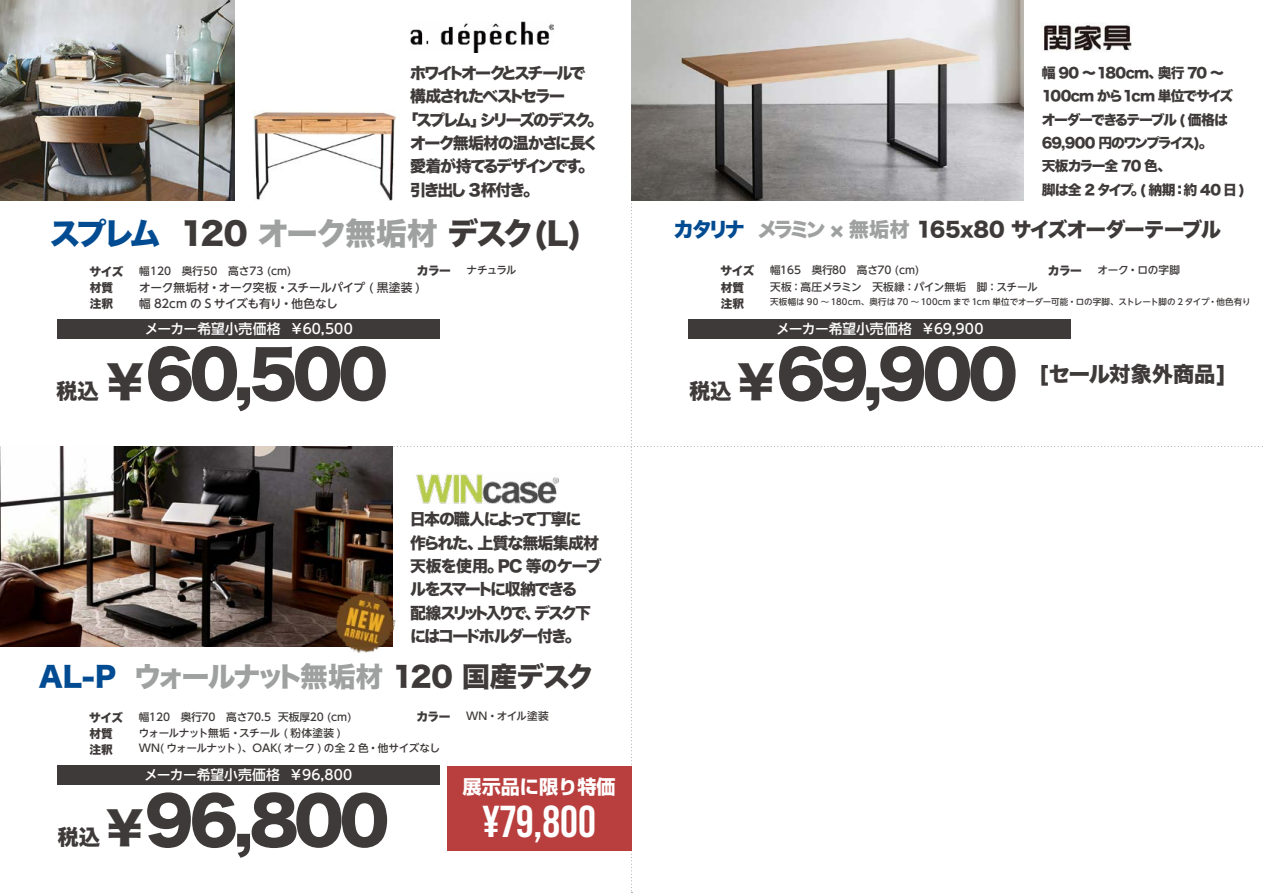
<style>
.page{position:relative;width:1263px;height:893px;background:#fff}
.page>*{position:absolute;margin:0;border:0;box-sizing:border-box;transform-origin:0 0}
.t1{font:63.75px "Hira Kaku Std W8";letter-spacing:-.07em;color:#3e3a39}
.t2{font:700 44.7px "Bebas Neue Pro";color:#fff}
.t3{font:30.9px "Hira Kaku Std W8";letter-spacing:-.065em;color:#3e3a39}
.t4{font:27.6px "Hira Kaku Std W8";letter-spacing:-.07em;color:#9fa0a0}
.t5{font:21.3px "Hira Kaku Std W8";letter-spacing:-.015em;color:#3e3a39}
.t6{font:20.25px "Hira Kaku Std W8";letter-spacing:-.075em;color:#3e3a39}
.t7{font:19.2px "MJS Shin Go Bold";color:#fff}
.t8{font:15.9px/23.4px "Hira Kaku Std W8";letter-spacing:-.115em;color:#3e3a39}
.t9{font:15.9px "Hira Kaku Std W8";letter-spacing:-.17em;color:#3e3a39}
.t10{font:15.9px "Hira Kaku Std W8";letter-spacing:-.155em;color:#3e3a39}
.t11{font:15.9px "Hira Kaku Std W8";letter-spacing:-.095em;color:#3e3a39}
.t12{font:13.8px/23.4px "Hira Kaku Std W8";letter-spacing:-.075em;color:#3e3a39}
.t13{font:500 13.8px "MJSUD Shin Go NT";letter-spacing:-.005em;color:#fff}
.t14{font:500 11.7px/15.9px "MJSUD Shin Go NT";letter-spacing:-.02em;color:#3e3a39}
.t15{font:11.7px/15.9px "Hira Kaku Std W8";letter-spacing:-.04em;color:#3e3a39}
.t16{font:500 10.65px "MJSUD Shin Go NT";color:#3e3a39}
.t17{font:500 10.65px/14.9px "MJSUD Shin Go NT";letter-spacing:-.045em;color:#3e3a39}
.t18{font:500 8.55px "MJSUD Shin Go NT";letter-spacing:.01em;color:#3e3a39}
.s1{color:#004b91}
.s2{color:#9fa0a0}
.s3{font-size:21.3px}
.s4{font-size:44.7px}
.s5{color:#3e3a39}
</style>
<div class="page">
<img style="left:0;top:0;width:235px;height:200px">
<div style="left:58px;top:319px;width:382px;height:19px;background:#3e3a39"></div>
<img style="left:410px;top:22px;width:144px;height:31px">
<img style="left:253px;top:111px;width:142px;height:89px">
<img style="left:631px;top:0;width:392px;height:200px">
<div style="left:688px;top:319px;width:383px;height:19px;background:#3e3a39"></div>
<img style="left:1043px;top:22px;width:89px;height:29px">
<img style="left:0;top:446px;width:392px;height:201px">
<div style="left:57px;top:766px;width:383px;height:19px;background:#3e3a39"></div>
<img style="left:416px;top:474px;width:142px;height:29px">
<div style="left:447px;top:766px;width:184px;height:84px;background:#b93f3e"></div>
<img style="left:329px;top:588px;width:67px;height:65px">
<p class="t10" style="left:410px;top:64px;width:177px">ホワイトオークとスチールで</p>
<p class="t8" style="left:410px;top:85px;width:156px">構成されたベストセラー</p>
<p class="t9" style="left:402px;top:111px;width:202px">「スプレム」シリーズのデスク。</p>
<p class="t11" style="left:410px;top:134px;width:190px">オーク無垢材の温かさに長く</p>
<p class="t8" style="left:410px;top:155px;width:185px">愛着が持てるデザインです。</p>
<p class="t8" style="left:410px;top:179px;width:130px">引き出し 3杯付き。</p>
<h3 class="t3" style="left:49px;top:217px;width:534px"><span class="s1">スプレム</span> 120 <span class="s2">オーク無垢材</span> デスク (L)</h3>
<p class="t15" style="left:90px;top:280px;width:25px">材質注釈</p>
<p class="t15" style="left:417px;top:263px;width:35px">カラー</p>
<p class="t14" style="left:139px;top:279px;width:282px">オーク無垢材・オーク突板・スチールパイプ ( 黒塗装 )幅 82cm の S サイズも有り・他色なし</p>
<p class="t15" style="left:90px;top:264px;width:35px">サイズ</p>
<p class="t16" style="left:139px;top:264px;width:153px">幅120　奥行50　高さ73 (cm)</p>
<p class="t16" style="left:467px;top:263px;width:51px">ナチュラル</p>
<p class="t13" style="left:145px;top:319px;width:209px">メーカー希望小売価格 ￥60,500</p>
<h1 class="t1" style="left:56px;top:339px;width:333px"><span class="s3">税込</span> <span class="s4">¥</span>60,500</h1>
<p class="t8" style="left:410px;top:508px;width:193px">日本の職人によって丁寧に<br>作られた、上質な無垢集成材天板を使用。PC 等のケーブルをスマートに収納できる<br>配線スリット入りで、デスク下にはコードホルダー付き。</p>
<h3 class="t4" style="left:39px;top:661px;width:557px"><span class="s1">AL-P</span> ウォールナット無垢材 <span class="s5">120 国産デスク</span></h3>
<p class="t15" style="left:89px;top:710px;width:35px">サイズ</p>
<p class="t16" style="left:139px;top:709px;width:214px">幅120　奥行70　高さ70.5 天板厚20 (cm)</p>
<p class="t15" style="left:416px;top:709px;width:35px">カラー</p>
<p class="t17" style="left:139px;top:726px;width:303px">ウォールナット無垢・スチール ( 粉体塗装 )<br>WN( ウォールナット )、OAK( オーク ) の全 2 色・他サイズなし</p>
<p class="t15" style="left:89px;top:726px;width:25px">材質注釈</p>
<p class="t13" style="left:144px;top:765px;width:210px">メーカー希望小売価格 ￥96,800</p>
<h1 class="t1" style="left:58px;top:785px;width:333px"><span class="s3">税込</span> <span class="s4">¥</span>96,800</h1>
<p class="t16" style="left:466px;top:709px;width:84px">WN・オイル塗装</p>
<p class="t7" style="left:463px;top:776px;width:155px">展示品に限り特価</p>
<h2 class="t2" style="left:482px;top:796px;width:115px">¥79,800</h2>
<p class="t12" style="left:1042px;top:61px;width:205px">幅 90 〜180cm、奥行 70 〜<br>100cm から1cm 単位でサイズオーダーできるテーブル ( 価格は<br>69,900 円のワンプライス)。<br>天板カラー全 70 色、<br>脚は全 2タイプ。( 納期：約 40 日 )</p>
<p class="t6" style="left:673px;top:218px;width:549px"><span class="s1">カタリナ</span> <span class="s2">メラミン × 無垢材</span> 165x80 サイズオーダーテーブル</p>
<p class="t15" style="left:721px;top:263px;width:35px">サイズ</p>
<p class="t16" style="left:770px;top:263px;width:150px">幅165　奥行80　高さ70 (cm)</p>
<p class="t15" style="left:1048px;top:263px;width:35px">カラー</p>
<p class="t16" style="left:1097px;top:262px;width:84px">オーク・ロの字脚</p>
<p class="t15" style="left:721px;top:280px;width:25px">材質注釈</p>
<p class="t16" style="left:770px;top:279px;width:269px">天板：高圧メラミン　天板縁：パイン無垢　脚：スチール</p>
<p class="t18" style="left:770px;top:296px;width:482px">天板幅は 90 〜 180cm、奥行は 70 〜 100cm まで 1cm 単位でオーダー可能・ロの字脚、ストレート脚の 2 タイプ・他色有り</p>
<p class="t13" style="left:776px;top:319px;width:209px">メーカー希望小売価格 ￥69,900</p>
<h1 class="t1" style="left:689px;top:339px;width:330px"><span class="s3">税込</span> <span class="s4">¥</span>69,900</h1>
<h3 class="t5" style="left:1039px;top:362px;width:189px">[セール対象外商品]</h3>
</div>
